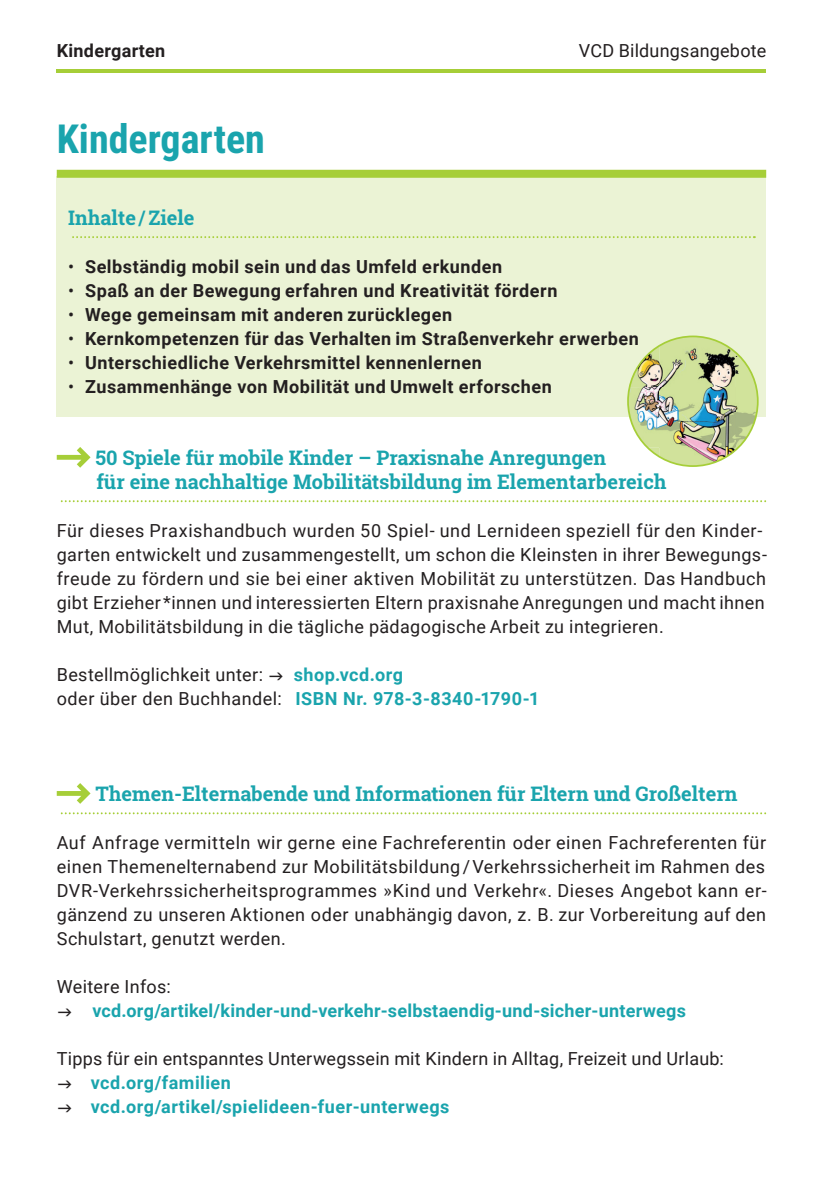
<style>
.page{position:relative;width:840px;height:1191px;background:#fff}
.page>*{position:absolute;margin:0;border:0;box-sizing:border-box;transform-origin:0 0}
.t1{font:700 40px "Roboto Condensed";color:#1aa4ad}
.t2{font:700 20px/24px "Roboto Slab";color:#1aa4ad}
.t3{font:18px/24px "Roboto";letter-spacing:.025em;color:#231f20}
.t4{font:700 18px "Roboto";letter-spacing:.03em;color:#231f20}
.t5{font:700 18px/24px "Roboto";letter-spacing:.02em;color:#1aa4ad}
.s1{font-weight:400}
.s2{font-weight:400;color:#231f20}
</style>
<div class="page">
<div style="left:57px;top:177px;width:708px;height:240px;background:#ebf3d5"></div>
<svg style="left:73px;top:236px;width:681px;height:2px"></svg>
<svg style="left:62px;top:500px;width:703px;height:2px"></svg>
<svg style="left:57px;top:447px;width:33px;height:21px"></svg>
<hr style="left:57px;top:69px;width:708px;height:3px;background:#a6ce38">
<div style="left:57px;top:170px;width:708px;height:8px;background:#a6ce38"></div>
<svg style="left:62px;top:812px;width:703px;height:2px"></svg>
<svg style="left:57px;top:783px;width:33px;height:21px"></svg>
<img style="left:629px;top:336px;width:137px;height:130px">
<p class="t4" style="left:57px;top:43px;width:110px">Kindergarten</p>
<h1 class="t1" style="left:57px;top:123px;width:210px">Kindergarten</h1>
<p class="t3" style="left:578px;top:41px;width:189px">VCD Bildungsangebote</p>
<p class="t2" style="left:68px;top:205px;width:128px">Inhalte / Ziele</p>
<p class="t4" style="left:68px;top:259px;width:435px"><span class="s1">•</span> Selbständig mobil sein und das Umfeld erkunden</p>
<p class="t4" style="left:68px;top:283px;width:490px"><span class="s1">•</span> Spaß an der Bewegung erfahren und Kreativität fördern</p>
<p class="t4" style="left:68px;top:307px;width:385px"><span class="s1">•</span> Wege gemeinsam mit anderen zurücklegen</p>
<p class="t4" style="left:68px;top:331px;width:572px"><span class="s1">•</span> Kernkompetenzen für das Verhalten im Straßenverkehr erwerben</p>
<p class="t4" style="left:68px;top:355px;width:415px"><span class="s1">•</span> Unterschiedliche Verkehrsmittel kennenlernen</p>
<p class="t4" style="left:68px;top:379px;width:485px"><span class="s1">•</span> Zusammenhänge von Mobilität und Umwelt erforschen</p>
<p class="t2" style="left:95px;top:445px;width:572px">50 Spiele für mobile Kinder – Praxisnahe Anregungen<br>für eine nachhaltige Mobilitätsbildung im Elementarbereich</p>
<p class="t3" style="left:57px;top:520px;width:711px">Für dieses Praxishandbuch wurden 50 Spiel- und Lernideen speziell für den Kinder&shy;garten entwickelt und zusammengestellt, um schon die Kleinsten in ihrer Bewegungs&shy;freude zu fördern und sie bei einer aktiven Mobilität zu unterstützen. Das Handbuch gibt Erzieher*innen und interessierten Eltern praxisnahe Anregungen und macht ihnen Mut, Mobilitätsbildung in die tägliche pädagogische Arbeit zu integrieren.</p>
<p class="t3" style="left:57px;top:664px;width:208px">Bestellmöglichkeit unter:</p>
<p class="t5" style="left:57px;top:664px;width:484px;text-indent:237px">shop.vcd.org<br><span class="s2">oder über den Buchhandel:</span> ISBN Nr. 978-3-8340-1790-1</p>
<p class="t2" style="left:95px;top:781px;width:643px">Themen-Elternabende und Informationen für Eltern und Großeltern</p>
<p class="t3" style="left:57px;top:832px;width:711px;text-align:justify">Auf Anfrage vermitteln wir gerne eine Fachreferentin oder einen Fachreferenten für einen Themenelternabend zur Mobilitätsbildung/Verkehrssicherheit im Rahmen des DVR-Verkehrssicherheitsprogrammes »Kind und Verkehr«. Dieses Angebot kann er&shy;gänzend zu unseren Aktionen oder unabhängig davon, z. B. zur Vorbereitung auf den Schulstart, genutzt werden.</p>
<p class="t3" style="left:57px;top:976px;width:116px">Weitere Infos:</p>
<p class="t5" style="left:92px;top:1000px;width:594px">vcd.org/artikel/kinder-und-verkehr-selbstaendig-und-sicher-unterwegs</p>
<p class="t3" style="left:57px;top:1048px;width:668px">Tipps für ein entspanntes Unterwegssein mit Kindern in Alltag, Freizeit und Urlaub:</p>
<p class="t5" style="left:91px;top:1072px;width:360px">vcd.org/familien vcd.org/artikel/spielideen-fuer-unterwegs</p>
</div>
